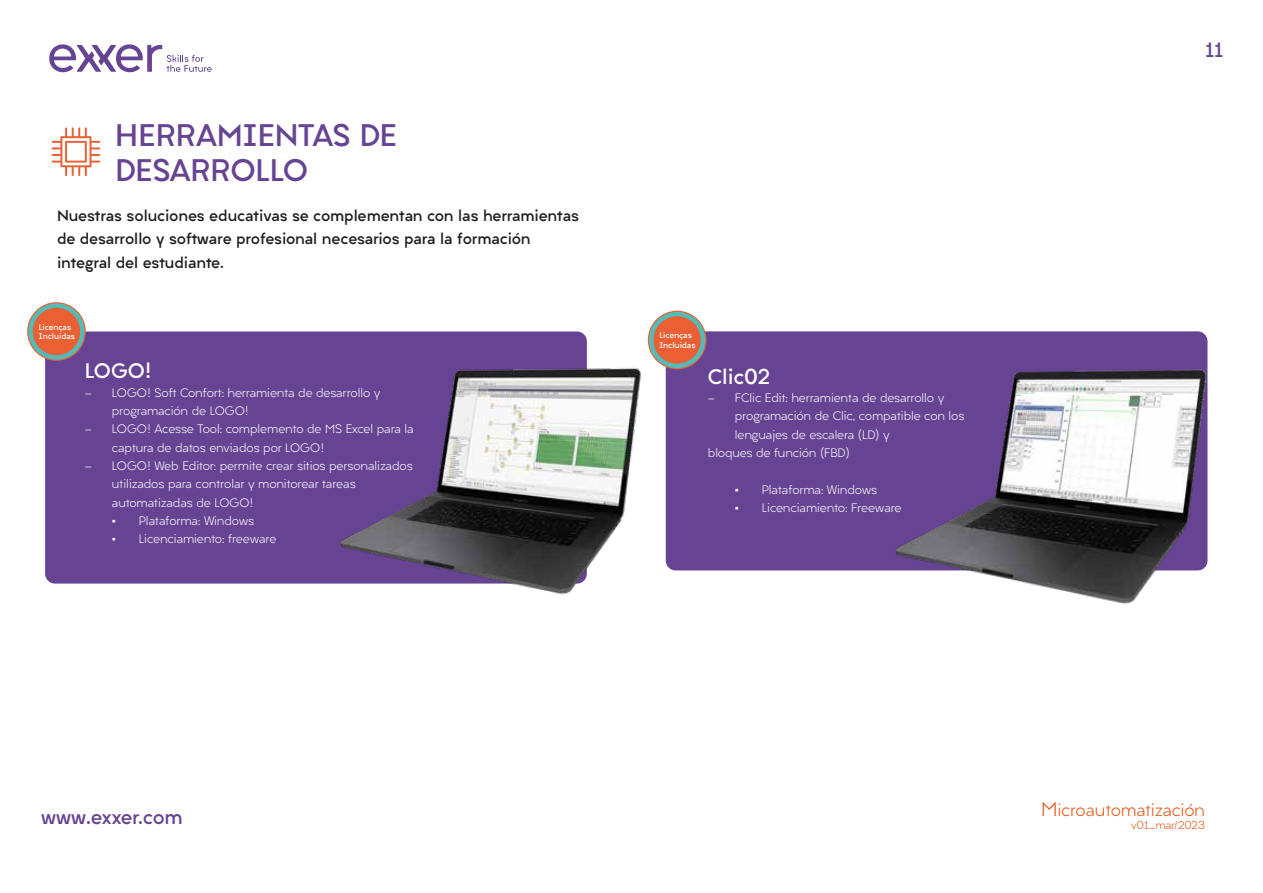
<style>
.page{position:relative;width:1263px;height:893px;background:#fff}
.page>*{position:absolute;margin:0;border:0;box-sizing:border-box;transform-origin:0 0}
.t1{font:700 29.7px/35.7px "Liber Grotesque Family";color:#674493}
.t2{font:700 20.1px "Liber Grotesque Family";letter-spacing:-.005em;color:#fff}
.t3{font:700 19.05px "Liber Grotesque Family";letter-spacing:-.015em;color:#674493}
.t4{font:700 19.05px "Liber Grotesque Family";color:#674491}
.t5{font:300 16.5px "Liber Grotesque Family";letter-spacing:-.01em;color:#e55313}
.t6{font:700 14.85px/23.2px "Liber Grotesque Family";letter-spacing:-.01em;color:#1d1d1b}
.t7{font:300 11.7px/18.3px "Liber Grotesque Family";letter-spacing:-.01em;color:#fff}
.t8{font:300 10.65px "Liber Grotesque Family";color:#e65313}
.t9{font:700 7.8px/9.3px "Liber Grotesque Family";color:#fff}
.s1{font-family:"Times New Roman";font-weight:400}
.s2{font-size:19.05px;color:#e65313}
</style>
<div class="page">
<svg style="left:49px;top:44px;width:163px;height:29px"></svg>
<svg style="left:52px;top:127px;width:48px;height:49px"></svg>
<div style="left:45px;top:331px;width:542px;height:253px;background:#674493;border-radius:10px"></div>
<svg style="left:27px;top:302px;width:59px;height:59px;background:#d26e4a"></svg>
<div style="left:28px;top:303px;width:57px;height:57px;border:4px solid #55bbb4;border-radius:50%"></div>
<div style="left:666px;top:331px;width:541px;height:239px;background:#674493;border-radius:10px"></div>
<img style="left:828px;top:331px;width:380px;height:273px">
<img style="left:275px;top:310px;width:472px;height:285px">
<h1 class="t1" style="left:115px;top:117px;width:283px">HERRAMIENTAS DE<br>DESARROLLO</h1>
<p class="t6" style="left:57px;top:204px;width:524px">Nuestras soluciones educativas se complementan con las herramientas de desarrollo y software profesional necesarios para la formación integral del estudiante.</p>
<p class="t9" style="left:39px;top:322px;width:38px">Licenças<br>Incluidas</p>
<h2 class="t2" style="left:85px;top:358px;width:68px">LOGO!</h2>
<p class="t7" style="left:112px;top:383px;width:270px;text-indent:-27px">- LOGO! Soft Confort: herramienta de desarrollo y programación de LOGO!</p>
<p class="t7" style="left:112px;top:420px;width:303px;text-indent:-27px">- LOGO! Acesse Tool: complemento de MS Excel para la captura de datos enviados por LOGO!</p>
<p class="t7" style="left:112px;top:457px;width:302px;text-indent:-27px">- LOGO! Web Editor: permite crear sitios personalizados utilizados para controlar y monitorear tareas automatizadas de LOGO!</p>
<p class="t7" style="left:112px;top:512px;width:144px"><span class="s1">▪</span> Plataforma: Windows</p>
<p class="t7" style="left:112px;top:530px;width:166px"><span class="s1">▪</span> Licenciamiento: freeware</p>
<p class="t9" style="left:659px;top:331px;width:38px">Licenças<br>Incluidas</p>
<h2 class="t2" style="left:708px;top:364px;width:64px">Clic02</h2>
<p class="t7" style="left:708px;top:389px;width:238px">- FClic Edit: herramienta de desarrollo y</p>
<p class="t7" style="left:735px;top:407px;width:231px">programación de Clic, compatible con los</p>
<p class="t7" style="left:735px;top:425px;width:156px">lenguajes de escalera (LD) y</p>
<p class="t7" style="left:708px;top:444px;width:143px">bloques de función (FBD)</p>
<p class="t7" style="left:735px;top:481px;width:144px"><span class="s1">▪</span> Plataforma: Windows</p>
<p class="t7" style="left:735px;top:499px;width:168px"><span class="s1">▪</span> Licenciamiento: Freeware</p>
<h3 class="t4" style="left:1205px;top:38px;width:20px">11</h3>
<h3 class="t3" style="left:41px;top:805px;width:143px">www.exxer.com</h3>
<h3 class="t5" style="left:1041px;top:799px;width:166px"><span class="s2">M</span>icroautomatización</h3>
<p class="t8" style="left:1131px;top:818px;width:75px">v01_mar/2023</p>
</div>
